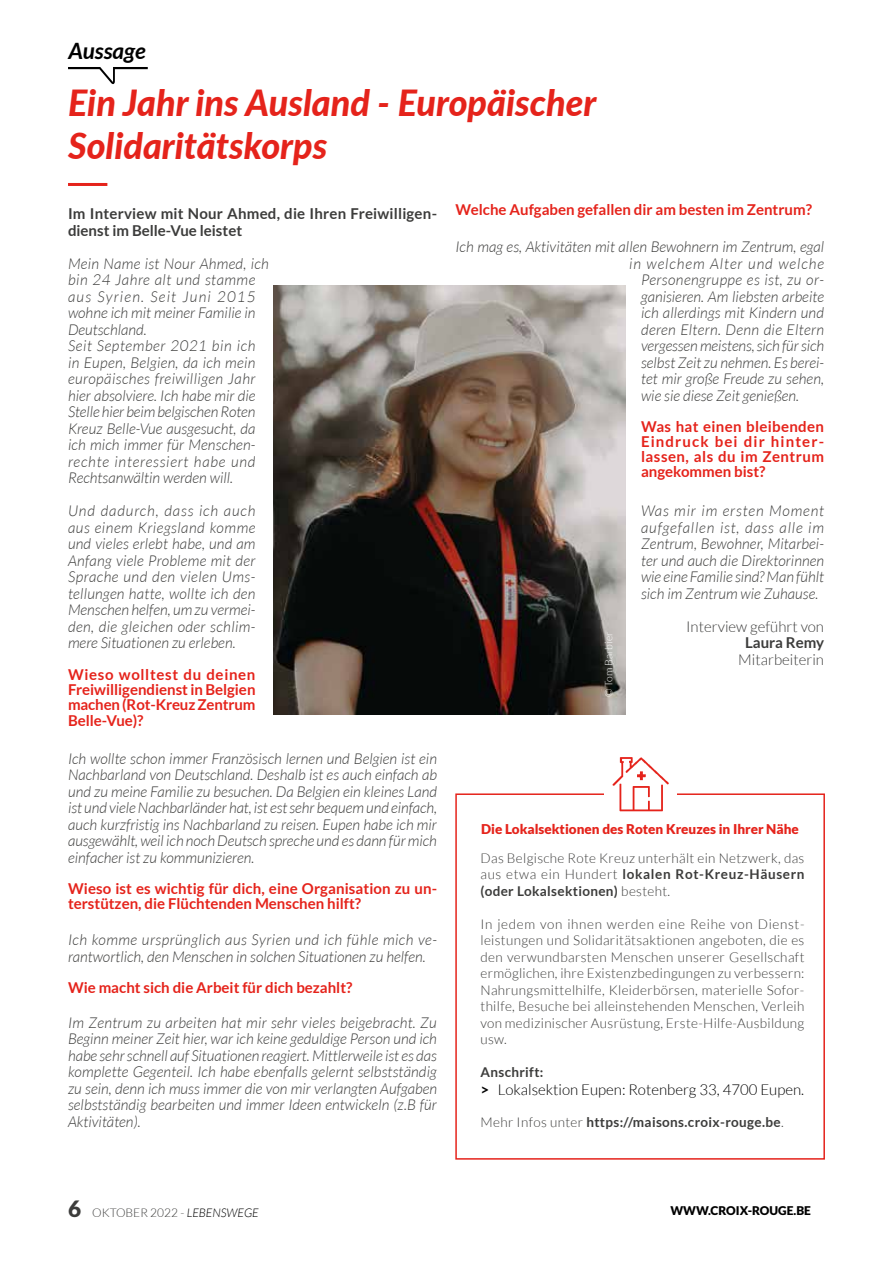
<style>
.page{position:relative;width:893px;height:1263px;background:#fff}
.page>*{position:absolute;margin:0;border:0;box-sizing:border-box;transform-origin:0 0}
.t1{font:italic 800 36px/43.2px "Lato";color:#e5231b}
.t2{font:italic 700 22.5px "Lato";color:#000}
.t3{font:italic 300 15px/16.5px "Lato";color:#3c3c3b;text-align:justify}
.t4{font:700 15px/15px "Lato";color:#e5231b;text-align:justify}
.t5{font:700 15px/16.5px "Lato";letter-spacing:.015em;color:#3c3c3b}
.t6{font:300 15px "Lato";color:#000}
.t7{font:300 15px "Lato";color:#3c3c3b}
.t8{font:italic 300 15px "Lato";letter-spacing:.025em;color:#3c3c3b}
.t9{font:italic 300 15px "Lato";letter-spacing:.02em;color:#3c3c3b}
.t10{font:italic 300 15px "Lato";letter-spacing:.06em;color:#3c3c3b}
.t11{font:300 13.5px/16.5px "Lato";letter-spacing:.025em;color:#3c3c3b;text-align:justify}
.t12{font:700 13.5px "Lato";letter-spacing:.025em;color:#3c3c3b}
.t13{font:900 13.5px "Lato";color:#e5231b}
.t14{font:300 12px "Lato";color:#3c3c3b}
.t15{font:900 12px "Lato";color:#000}
.t16{font:300 10.5px "Lato";color:#fff}
.s1{font-weight:700}
.s2{font-weight:300}
.s3{font-weight:900;font-size:22.5px}
.s4{font-style:italic;color:#000}
</style>
<div class="page">
<svg style="left:68px;top:67px;width:80px;height:17px"></svg>
<hr style="left:68px;top:183px;width:39px;height:3px;background:#e5231b">
<img style="left:273px;top:285px;width:352px;height:429px">
<div style="left:455px;top:793px;width:370px;height:367px;background:#fff;border:2px solid #e5231b"></div>
<img style="left:604px;top:757px;width:72px;height:55px">
<h2 class="t2" style="left:68px;top:37px;width:79px">Aussage</h2>
<h1 class="t1" style="left:68px;top:80px;width:530px">Ein Jahr ins Ausland - Europäischer<br>Solidaritätskorps</h1>
<p class="t5" style="left:68px;top:205px;width:370px">Im Interview mit Nour Ahmed, die Ihren Freiwilligen&shy;dienst im Belle-Vue leistet</p>
<p class="t3" style="left:68px;top:255px;width:202px;text-align:left">Mein Name ist Nour Ahmed, ich bin 24 Jahre alt und stamme aus Syrien. Seit Juni 2015 wohne ich mit meiner Familie in<br>Deutschland.<br>Seit September 2021 bin ich in Eupen, Belgien, da ich mein europäisches freiwilligen Jahr hier absolviere. Ich habe mir die<br>Stelle hier beim belgischen Roten<br>Kreuz Belle-Vue ausgesucht, da ich mich immer für Menschen&shy;rechte interessiert habe und<br>Rechtsanwältin werden will.</p>
<p class="t3" style="left:68px;top:503px;width:189px">Und dadurch, dass ich auch aus einem Kriegsland komme und vieles erlebt habe, und am Anfang viele Probleme mit der Sprache und den vielen Ums&shy;tellungen hatte, wollte ich den Menschen helfen, um zu vermei&shy;den, die gleichen oder schlim&shy;mere Situationen zu erleben.</p>
<p class="t4" style="left:68px;top:666px;width:189px">Wieso wolltest du deinen Freiwilligendienst in Belgien machen (Rot-Kreuz Zentrum</p>
<p class="t4" style="left:68px;top:713px;width:77px">Belle-Vue)?</p>
<p class="t3" style="left:68px;top:750px;width:371px">Ich wollte schon immer Französisch lernen und Belgien ist ein Nachbarland von Deutschland. Deshalb ist es auch einfach ab und zu meine Familie zu besuchen. Da Belgien ein kleines Land ist und viele Nachbarländer hat, ist est sehr bequem und einfach, auch kurzfristig ins Nachbarland zu reisen. Eupen habe ich mir ausgewählt, weil ich noch Deutsch spreche und es dann für mich einfacher ist zu kommunizieren.</p>
<p class="t4" style="left:68px;top:881px;width:371px">Wieso ist es wichtig für dich, eine Organisation zu un&shy;terstützen, die Flüchtenden Menschen hilft?</p>
<p class="t3" style="left:68px;top:932px;width:371px">Ich komme ursprünglich aus Syrien und ich fühle mich ve&shy;rantwortlich, den Menschen in solchen Situationen zu helfen.</p>
<p class="t4" style="left:68px;top:980px;width:286px">Wie macht sich die Arbeit für dich bezahlt?</p>
<p class="t3" style="left:68px;top:1014px;width:370px">Im Zentrum zu arbeiten hat mir sehr vieles beigebracht. Zu Beginn meiner Zeit hier, war ich keine geduldige Person und ich habe sehr schnell auf Situationen reagiert. Mittlerweile ist es das komplette Gegenteil. Ich habe ebenfalls gelernt selbstständig zu sein, denn ich muss immer die von mir verlangten Aufgaben selbstständig bearbeiten und immer Ideen entwickeln (z.B für Aktivitäten).</p>
<p class="t4" style="left:455px;top:201px;width:358px">Welche Aufgaben gefallen dir am besten im Zentrum?</p>
<p class="t3" style="left:455px;top:239px;width:370px">Ich mag es, Aktivitäten mit allen Bewohnern im Zentrum, egal</p>
<p class="t10" style="left:629px;top:255px;width:196px">in welchem Alter und welche</p>
<p class="t8" style="left:641px;top:272px;width:184px">Personengruppe es ist, zu or-</p>
<p class="t3" style="left:641px;top:288px;width:184px">ganisieren. Am liebsten arbeite</p>
<p class="t3" style="left:641px;top:305px;width:184px">ich allerdings mit Kindern und</p>
<p class="t9" style="left:641px;top:321px;width:184px">deren Eltern. Denn die Eltern</p>
<p class="t3" style="left:641px;top:338px;width:184px">vergessen meistens, sich für sich</p>
<p class="t3" style="left:641px;top:354px;width:184px">selbst Zeit zu nehmen. Es berei-</p>
<p class="t3" style="left:641px;top:371px;width:184px">tet mir große Freude zu sehen,</p>
<p class="t3" style="left:641px;top:387px;width:159px">wie sie diese Zeit genießen.</p>
<p class="t4" style="left:641px;top:419px;width:185px">Was hat einen bleibenden Eindruck bei dir hinter&shy;lassen, als du im Zentrum angekommen bist?</p>
<p class="t3" style="left:641px;top:503px;width:185px">Was mir im ersten Moment aufgefallen ist, dass alle im Zentrum, Bewohner, Mitarbei&shy;ter und auch die Direktorinnen wie eine Familie sind? Man fühlt sich im Zentrum wie Zuhause.</p>
<p class="t7" style="left:686px;top:618px;width:139px">Interview geführt von</p>
<p class="t5" style="left:745px;top:634px;width:80px">Laura Remy</p>
<p class="t7" style="left:738px;top:651px;width:87px">Mitarbeiterin</p>
<p class="t16" style="left:603px;top:697px;width:67px;rotate:-90deg">© Tom Barbier</p>
<p class="t13" style="left:481px;top:821px;width:319px">Die Lokalsektionen des Roten Kreuzes in Ihrer Nähe</p>
<p class="t11" style="left:480px;top:849px;width:326px">Das Belgische Rote Kreuz unterhält ein Netzwerk, das aus etwa ein Hundert <span class="s1">lokalen Rot-Kreuz-Häusern (oder Lokalsektionen)</span> besteht.</p>
<p class="t11" style="left:480px;top:915px;width:325px">In jedem von ihnen werden eine Reihe von Dienst&shy;leistungen und Solidaritätsaktionen angeboten, die es den verwundbarsten Menschen unserer Gesellschaft ermöglichen, ihre Existenzbedingungen zu verbessern:<br>Nahrungsmittelhilfe, Kleiderbörsen, materielle Sofor&shy;thilfe, Besuche bei alleinstehenden Menschen, Verleih von medizinischer Ausrüstung, Erste-Hilfe-Ausbildung usw.</p>
<p class="t12" style="left:480px;top:1064px;width:64px">Anschrift:</p>
<p class="t6" style="left:480px;top:1081px;width:325px"><span class="s1">&gt;</span> Lokalsektion Eupen: Rotenberg 33, 4700 Eupen.</p>
<p class="t12" style="left:480px;top:1114px;width:305px"><span class="s2">Mehr Infos unter</span> https://maisons.croix-rouge.be<span class="s2">.</span></p>
<p class="t14" style="left:68px;top:1206px;width:192px"><span class="s3">6</span> OKTOBER 2022 - <span class="s4">LEBENSWEGE</span></p>
<p class="t15" style="left:670px;top:1204px;width:142px">WWW.CROIX-ROUGE.BE</p>
</div>
